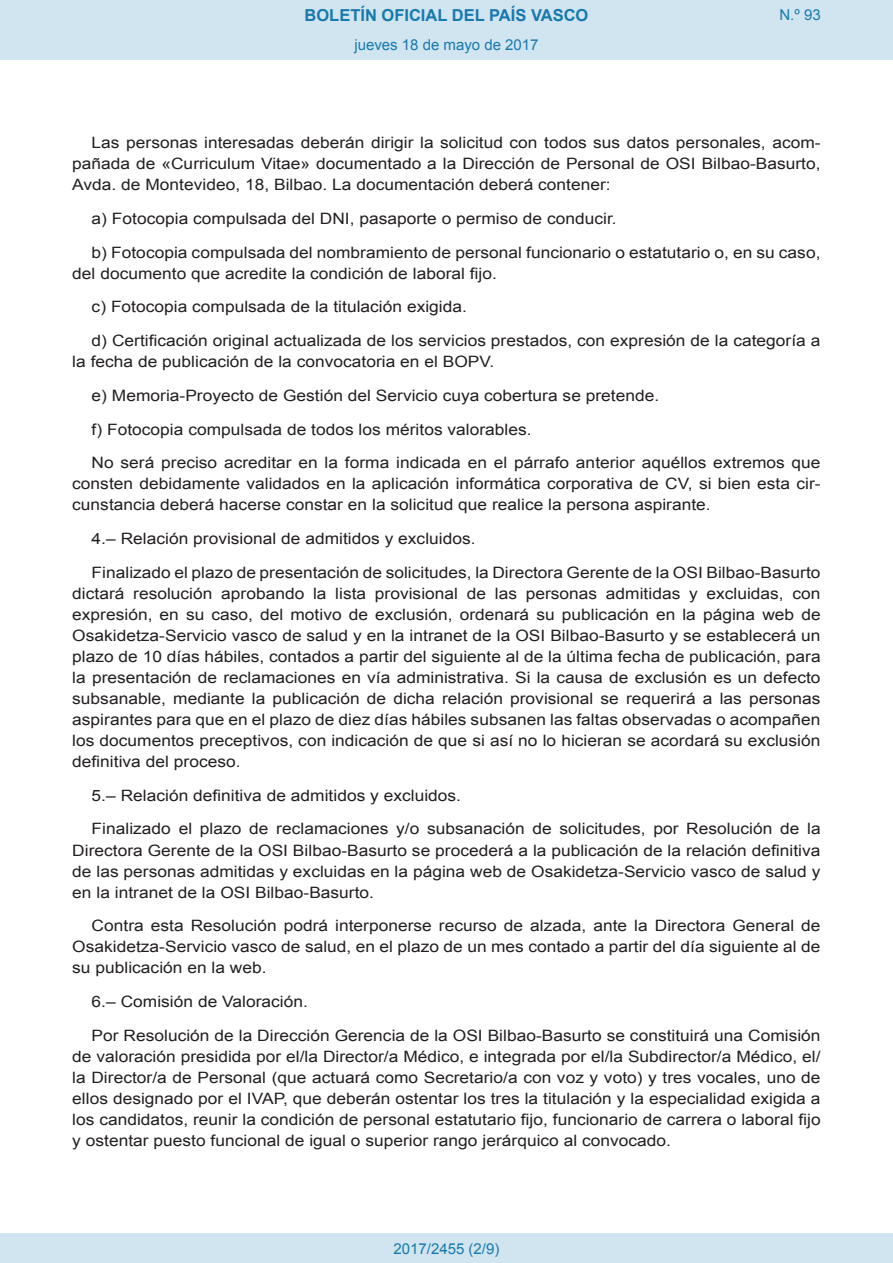
<style>
.page{position:relative;width:893px;height:1263px;background:#fff}
.page>*{position:absolute;margin:0;border:0;box-sizing:border-box;transform-origin:0 0}
.t1{font:700 16.5px "Arial";color:#1879ad}
.BOPVDetalle{font:15.6px/21px "Arial";color:#231f20;text-align:justify;scale:1.11 1}
.Paginacion_Centro{font:15px "Arial";color:#1879ad}
</style>
<div class="page">
<div style="left:0;top:0;width:893px;height:60px;background:#d0e5f0"></div>
<div style="left:0;top:1233px;width:893px;height:30px;background:#d0e5f0"></div>
<p class="t1" style="left:305px;top:4px;width:285px">BOLETÍN OFICIAL DEL PAÍS VASCO</p>
<p class="Paginacion_Centro" style="left:354px;top:35px;width:186px">jueves 18 de mayo de 2017</p>
<p class="Paginacion_Centro" style="left:779px;top:5px;width:43px">N.º 93</p>
<p class="BOPVDetalle" style="left:72px;top:132px;width:676px;text-indent:19px">Las personas interesadas deberán dirigir la solicitud con todos sus datos personales, acom&shy;pañada de «Curriculum Vitae» documentado a la Dirección de Personal de OSI Bilbao-Basurto, Avda. de Montevideo, 18, Bilbao. La documentación deberá contener:</p>
<p class="BOPVDetalle" style="left:92px;top:208px;width:475px">a) Fotocopia compulsada del DNI, pasaporte o permiso de conducir.</p>
<p class="BOPVDetalle" style="left:72px;top:242px;width:675px;text-indent:19px">b) Fotocopia compulsada del nombramiento de personal funcionario o estatutario o, en su caso, del documento que acredite la condición de laboral fijo.</p>
<p class="BOPVDetalle" style="left:92px;top:297px;width:340px">c) Fotocopia compulsada de la titulación exigida.</p>
<p class="BOPVDetalle" style="left:72px;top:330px;width:676px;text-indent:19px">d) Certificación original actualizada de los servicios prestados, con expresión de la categoría a la fecha de publicación de la convocatoria en el BOPV.</p>
<p class="BOPVDetalle" style="left:92px;top:385px;width:513px">e) Memoria-Proyecto de Gestión del Servicio cuya cobertura se pretende.</p>
<p class="BOPVDetalle" style="left:92px;top:419px;width:398px">f) Fotocopia compulsada de todos los méritos valorables.</p>
<p class="BOPVDetalle" style="left:72px;top:453px;width:676px;text-indent:19px">No será preciso acreditar en la forma indicada en el párrafo anterior aquéllos extremos que consten debidamente validados en la aplicación informática corporativa de CV, si bien esta cir&shy;cunstancia deberá hacerse constar en la solicitud que realice la persona aspirante.</p>
<p class="BOPVDetalle" style="left:92px;top:528px;width:347px">4.– Relación provisional de admitidos y excluidos.</p>
<p class="BOPVDetalle" style="left:72px;top:562px;width:676px;text-indent:19px">Finalizado el plazo de presentación de solicitudes, la Directora Gerente de la OSI Bilbao-Basurto dictará resolución aprobando la lista provisional de las personas admitidas y excluidas, con expresión, en su caso, del motivo de exclusión, ordenará su publicación en la página web de Osakidetza-Servicio vasco de salud y en la intranet de la OSI Bilbao-Basurto y se establecerá un plazo de 10 días hábiles, contados a partir del siguiente al de la última fecha de publicación, para la presentación de reclamaciones en vía administrativa. Si la causa de exclusión es un defecto subsanable, mediante la publicación de dicha relación provisional se requerirá a las personas aspirantes para que en el plazo de diez días hábiles subsanen las faltas observadas o acompañen los documentos preceptivos, con indicación de que si así no lo hicieran se acordará su exclusión definitiva del proceso.</p>
<p class="BOPVDetalle" style="left:92px;top:785px;width:334px">5.– Relación definitiva de admitidos y excluidos.</p>
<p class="BOPVDetalle" style="left:72px;top:819px;width:676px;text-indent:19px">Finalizado el plazo de reclamaciones y/o subsanación de solicitudes, por Resolución de la Directora Gerente de la OSI Bilbao-Basurto se procederá a la publicación de la relación definitiva de las personas admitidas y excluidas en la página web de Osakidetza-Servicio vasco de salud y en la intranet de la OSI Bilbao-Basurto.</p>
<p class="BOPVDetalle" style="left:72px;top:915px;width:676px;text-indent:19px">Contra esta Resolución podrá interponerse recurso de alzada, ante la Directora General de Osakidetza-Servicio vasco de salud, en el plazo de un mes contado a partir del día siguiente al de su publicación en la web.</p>
<p class="BOPVDetalle" style="left:92px;top:991px;width:196px">6.– Comisión de Valoración.</p>
<p class="BOPVDetalle" style="left:72px;top:1025px;width:676px;text-indent:19px">Por Resolución de la Dirección Gerencia de la OSI Bilbao-Basurto se constituirá una Comisión de valoración presidida por el/la Director/a Médico, e integrada por el/la Subdirector/a Médico, el/ la Director/a de Personal (que actuará como Secretario/a con voz y voto) y tres vocales, uno de ellos designado por el IVAP, que deberán ostentar los tres la titulación y la especialidad exigida a los candidatos, reunir la condición de personal estatutario fijo, funcionario de carrera o laboral fijo y ostentar puesto funcional de igual o superior rango jerárquico al convocado.</p>
<p class="Paginacion_Centro" style="left:393px;top:1238px;width:107px">2017/2455 (2/9)</p>
</div>
